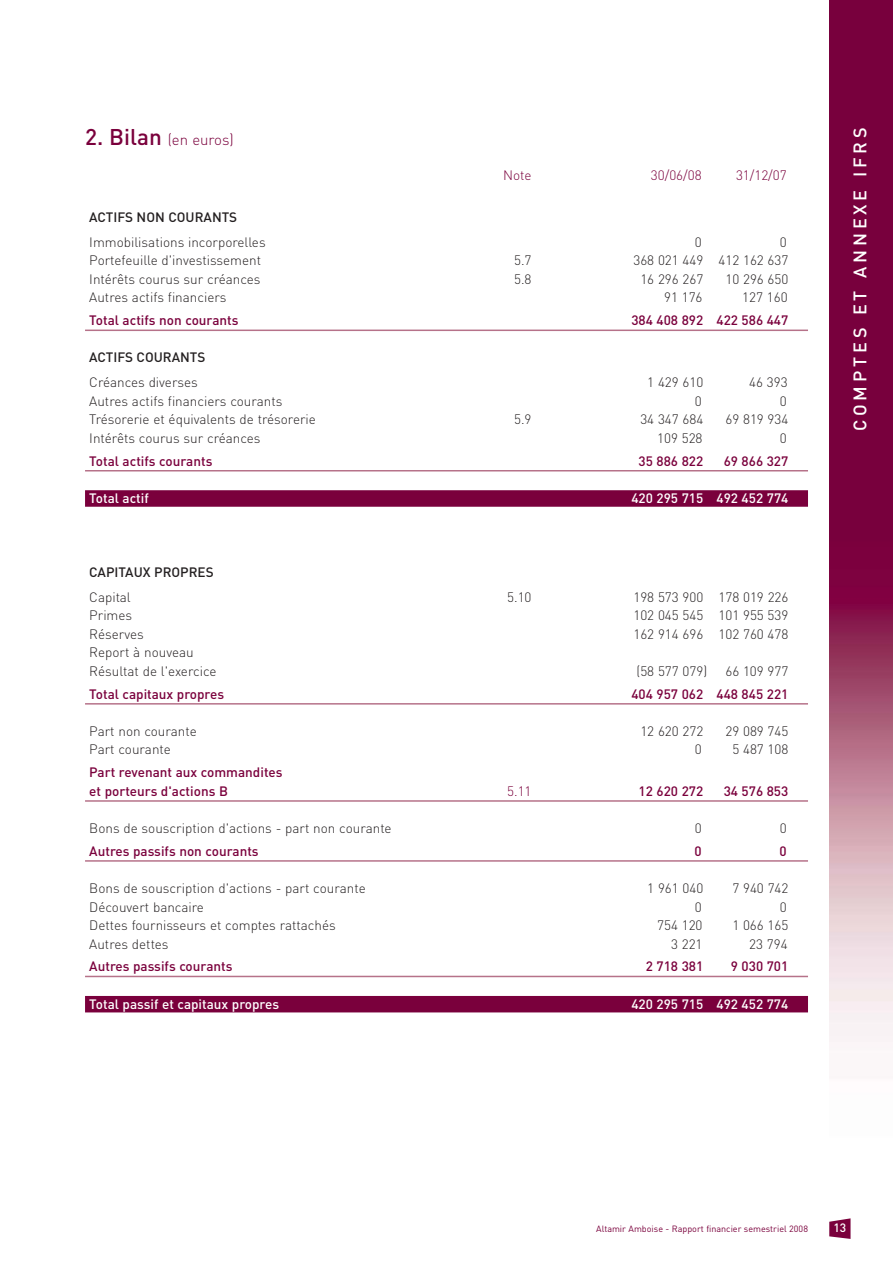
<style>
.page{position:relative;width:893px;height:1263px;background:#fff}
.page>*{position:absolute;margin:0;border:0;box-sizing:border-box;transform-origin:0 0}
.t1{font:500 18px "DIN";letter-spacing:.215em;color:#fff}
.t2{font:300 15px "DIN";color:#7a003c}
.t3{font:300 13.5px/18.6px "DIN";color:#231f20}
.t4{font:500 13.5px/18.6px "DIN";color:#7a003c}
.t5{font:500 13.5px "DIN";color:#fff}
.t6{font:500 13.5px "DIN";color:#231f20}
.t7{font:300 13.5px "DIN";color:#7a003c}
.t8{font:500 12px "DIN";color:#fff}
.t9{font:9px "DIN";color:#7a003c}
.s1{font-weight:500;font-size:22.5px}
</style>
<div class="page">
<img style="left:829px;top:0;width:63px;height:1239px">
<svg style="left:829px;top:1218px;width:21px;height:21px"></svg>
<hr style="left:85px;top:330px;width:723px;height:1px;background:#b67289">
<hr style="left:85px;top:470px;width:723px;height:2px;background:#b67289">
<div style="left:85px;top:490px;width:723px;height:17px;background:#7a003c"></div>
<hr style="left:85px;top:703px;width:723px;height:2px;background:#b67289">
<hr style="left:85px;top:800px;width:723px;height:2px;background:#b67289">
<hr style="left:85px;top:860px;width:723px;height:2px;background:#b67289">
<hr style="left:85px;top:976px;width:723px;height:1px;background:#b67289">
<div style="left:85px;top:996px;width:723px;height:16px;background:#7a003c"></div>
<p class="t2" style="left:85px;top:135px;width:150px"><span class="s1">2. Bilan</span> (en euros)</p>
<p class="t7" style="left:503px;top:171px;width:30px">Note</p>
<p class="t7" style="left:651px;top:171px;width:52px">30/06/08</p>
<p class="t7" style="left:736px;top:171px;width:52px">31/12/07</p>
<p class="t6" style="left:89px;top:212px;width:149px">ACTIFS NON COURANTS</p>
<p class="t3" style="left:89px;top:234px;width:178px">Immobilisations incorporelles</p>
<p class="t3" style="left:695px;top:234px;width:8px">0</p>
<p class="t3" style="left:780px;top:234px;width:8px">0</p>
<p class="t3" style="left:89px;top:253px;width:173px">Portefeuille d'investissement</p>
<p class="t3" style="left:514px;top:253px;width:19px">5.7</p>
<p class="t3" style="left:633px;top:253px;width:157px">368 021 449 412 162 637</p>
<p class="t3" style="left:89px;top:271px;width:173px">Intérêts courus sur créances</p>
<p class="t3" style="left:514px;top:271px;width:19px">5.8</p>
<p class="t3" style="left:640px;top:271px;width:65px">16 296 267</p>
<p class="t3" style="left:725px;top:271px;width:65px">10 296 650</p>
<p class="t3" style="left:89px;top:290px;width:139px">Autres actifs financiers</p>
<p class="t3" style="left:664px;top:290px;width:40px">91 176</p>
<p class="t3" style="left:742px;top:290px;width:47px">127 160</p>
<p class="t4" style="left:89px;top:313px;width:151px">Total actifs non courants</p>
<p class="t4" style="left:631px;top:313px;width:158px">384 408 892 422 586 447</p>
<p class="t6" style="left:89px;top:353px;width:118px">ACTIFS COURANTS</p>
<p class="t3" style="left:89px;top:375px;width:110px">Créances diverses</p>
<p class="t3" style="left:647px;top:375px;width:58px">1 429 610</p>
<p class="t3" style="left:749px;top:375px;width:40px">46 393</p>
<p class="t3" style="left:89px;top:393px;width:195px">Autres actifs financiers courants</p>
<p class="t3" style="left:695px;top:393px;width:8px">0</p>
<p class="t3" style="left:780px;top:393px;width:8px">0</p>
<p class="t3" style="left:89px;top:412px;width:228px">Trésorerie et équivalents de trésorerie</p>
<p class="t3" style="left:514px;top:412px;width:19px">5.9</p>
<p class="t3" style="left:640px;top:412px;width:65px">34 347 684</p>
<p class="t3" style="left:725px;top:412px;width:65px">69 819 934</p>
<p class="t3" style="left:89px;top:430px;width:173px">Intérêts courus sur créances</p>
<p class="t3" style="left:657px;top:430px;width:47px">109 528</p>
<p class="t3" style="left:780px;top:430px;width:8px">0</p>
<p class="t4" style="left:89px;top:453px;width:125px">Total actifs courants</p>
<p class="t4" style="left:639px;top:453px;width:66px">35 886 822</p>
<p class="t4" style="left:724px;top:453px;width:66px">69 866 327</p>
<p class="t5" style="left:89px;top:493px;width:61px">Total actif</p>
<p class="t5" style="left:631px;top:493px;width:158px">420 295 715 492 452 774</p>
<p class="t6" style="left:89px;top:567px;width:126px">CAPITAUX PROPRES</p>
<p class="t3" style="left:89px;top:589px;width:43px">Capital</p>
<p class="t3" style="left:507px;top:589px;width:26px">5.10</p>
<p class="t3" style="left:633px;top:589px;width:157px">198 573 900 178 019 226</p>
<p class="t3" style="left:89px;top:608px;width:44px">Primes</p>
<p class="t3" style="left:633px;top:608px;width:157px">102 045 545 101 955 539</p>
<p class="t3" style="left:89px;top:626px;width:56px">Réserves</p>
<p class="t3" style="left:633px;top:626px;width:157px">162 914 696 102 760 478</p>
<p class="t3" style="left:89px;top:645px;width:129px">Report à nouveau<br>Résultat de l'exercice</p>
<p class="t3" style="left:636px;top:663px;width:72px">(58 577 079)</p>
<p class="t3" style="left:725px;top:663px;width:65px">66 109 977</p>
<p class="t4" style="left:89px;top:686px;width:136px">Total capitaux propres</p>
<p class="t4" style="left:631px;top:686px;width:158px">404 957 062 448 845 221</p>
<p class="t3" style="left:89px;top:723px;width:109px">Part non courante</p>
<p class="t3" style="left:640px;top:723px;width:65px">12 620 272</p>
<p class="t3" style="left:725px;top:723px;width:65px">29 089 745</p>
<p class="t3" style="left:89px;top:742px;width:83px">Part courante</p>
<p class="t3" style="left:695px;top:742px;width:8px">0</p>
<p class="t3" style="left:732px;top:742px;width:58px">5 487 108</p>
<p class="t4" style="left:89px;top:765px;width:195px">Part revenant aux commandites et porteurs d'actions B</p>
<p class="t7" style="left:507px;top:786px;width:26px">5.11</p>
<p class="t4" style="left:639px;top:783px;width:66px">12 620 272</p>
<p class="t4" style="left:724px;top:783px;width:66px">34 576 853</p>
<p class="t3" style="left:89px;top:821px;width:304px">Bons de souscription d'actions - part non courante</p>
<p class="t3" style="left:695px;top:821px;width:8px">0</p>
<p class="t3" style="left:780px;top:821px;width:8px">0</p>
<p class="t4" style="left:89px;top:843px;width:171px">Autres passifs non courants</p>
<p class="t4" style="left:694px;top:843px;width:9px">0</p>
<p class="t4" style="left:779px;top:843px;width:9px">0</p>
<p class="t3" style="left:89px;top:880px;width:278px">Bons de souscription d'actions - part courante</p>
<p class="t3" style="left:647px;top:880px;width:58px">1 961 040</p>
<p class="t3" style="left:732px;top:880px;width:58px">7 940 742</p>
<p class="t3" style="left:89px;top:899px;width:116px">Découvert bancaire</p>
<p class="t3" style="left:695px;top:899px;width:8px">0</p>
<p class="t3" style="left:780px;top:899px;width:8px">0</p>
<p class="t3" style="left:89px;top:918px;width:248px">Dettes fournisseurs et comptes rattachés</p>
<p class="t3" style="left:657px;top:918px;width:47px">754 120</p>
<p class="t3" style="left:732px;top:918px;width:58px">1 066 165</p>
<p class="t3" style="left:89px;top:936px;width:81px">Autres dettes</p>
<p class="t3" style="left:671px;top:936px;width:33px">3 221</p>
<p class="t3" style="left:749px;top:936px;width:40px">23 794</p>
<p class="t4" style="left:89px;top:959px;width:145px">Autres passifs courants</p>
<p class="t4" style="left:646px;top:959px;width:59px">2 718 381</p>
<p class="t4" style="left:731px;top:959px;width:59px">9 030 701</p>
<p class="t5" style="left:89px;top:999px;width:191px">Total passif et capitaux propres</p>
<p class="t5" style="left:631px;top:999px;width:158px">420 295 715 492 452 774</p>
<h1 class="t1" style="left:854px;top:431px;width:305px;rotate:-90deg">COMPTES ET ANNEXE IFRS</h1>
<p class="t9" style="left:596px;top:1226px;width:213px">Altamir Amboise - Rapport financier semestriel 2008</p>
<p class="t8" style="left:833px;top:1223px;width:14px">13</p>
</div>
